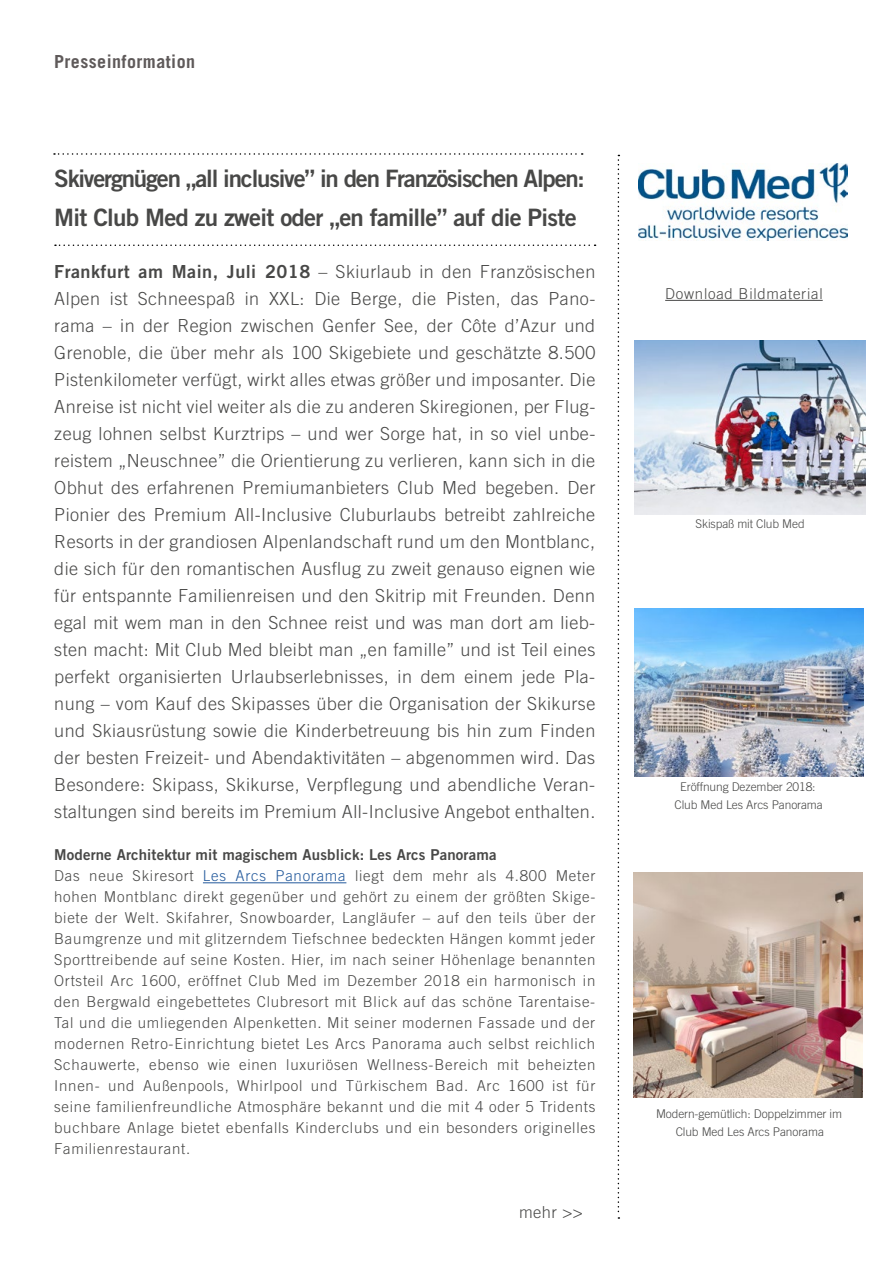
<style>
.page{position:relative;width:893px;height:1263px;background:#fff}
.page>*{position:absolute;margin:0;border:0;box-sizing:border-box;transform-origin:0 0}
.t1{font:24px/39px "Trade Gothic LT Bold Two";letter-spacing:-.05em;color:#484847}
.t2{font:300 18px/27px "Trade Gothic LT";letter-spacing:.025em;color:#484847;text-align:justify}
.t3{font:700 18px "Trade Gothic LT";letter-spacing:.025em;color:#5f5a5a}
.t4{font:300 16.5px "Trade Gothic LT";color:#484847}
.t5{font:300 15px/21px "Trade Gothic LT";letter-spacing:.05em;color:#484847;text-align:justify}
.t6{font:15px "Trade Gothic LT Bold Two";letter-spacing:.01em;color:#484847}
.t7{font:300 12px/18px "Trade Gothic LT";letter-spacing:-.01em;color:#484847;text-align:center}
.s1{font-family:"Trade Gothic LT Bold Two";font-weight:400}
.s2{color:#245a9c}
</style>
<div class="page">
<hr style="left:203px;top:882px;width:143px;height:1px;background:#245a9c">
<svg style="left:54px;top:153px;width:529px;height:2px"></svg>
<svg style="left:55px;top:244px;width:541px;height:2px"></svg>
<svg style="left:618px;top:155px;width:1px;height:1064px"></svg>
<img style="left:639px;top:164px;width:209px;height:76px">
<hr style="left:665px;top:300px;width:158px;height:1px;background:#484847">
<img style="left:635px;top:340px;width:231px;height:175px">
<img style="left:634px;top:873px;width:229px;height:225px">
<img style="left:635px;top:608px;width:229px;height:168px">
<p class="t3" style="left:54px;top:50px;width:143px">Presseinformation</p>
<h1 class="t1" style="left:54px;top:158px;width:532px">Skivergnügen „all inclusive” in den Französischen Alpen:<br>Mit Club Med zu zweit oder „en famille” auf die Piste</h1>
<p class="t2" style="left:54px;top:258px;width:543px"><span class="s1">Frankfurt am Main, Juli 2018</span> – Skiurlaub in den Französischen Alpen ist Schneespaß in XXL: Die Berge, die Pisten, das Pano&shy;rama – in der Region zwischen Genfer See, der Côte d’Azur und Grenoble, die über mehr als 100 Skigebiete und geschätzte 8.500<br>Pistenkilometer verfügt, wirkt alles etwas größer und imposanter. Die Anreise ist nicht viel weiter als die zu anderen Skiregionen, per Flug&shy;zeug lohnen selbst Kurztrips – und wer Sorge hat, in so viel unbe&shy;reistem „Neuschnee” die Orientierung zu verlieren, kann sich in die Obhut des erfahrenen Premiumanbieters Club Med begeben. Der Pionier des Premium All-Inclusive Cluburlaubs betreibt zahlreiche Resorts in der grandiosen Alpenlandschaft rund um den Montblanc, die sich für den romantischen Ausflug zu zweit genauso eignen wie für entspannte Familienreisen und den Skitrip mit Freunden. Denn egal mit wem man in den Schnee reist und was man dort am lieb&shy;sten macht: Mit Club Med bleibt man „en famille” und ist Teil eines perfekt organisierten Urlaubserlebnisses, in dem einem jede Pla&shy;nung – vom Kauf des Skipasses über die Organisation der Skikurse und Skiausrüstung sowie die Kinderbetreuung bis hin zum Finden der besten Freizeit- und Abendaktivitäten – abgenommen wird. Das Besondere: Skipass, Skikurse, Verpflegung und abendliche Veran&shy;staltungen sind bereits im Premium All-Inclusive Angebot enthalten.</p>
<p class="t6" style="left:54px;top:846px;width:444px">Moderne Architektur mit magischem Ausblick: Les Arcs Panorama</p>
<p class="t5" style="left:54px;top:865px;width:543px">Das neue Skiresort <span class="s2">Les Arcs Panorama</span> liegt dem mehr als 4.800 Meter hohen Montblanc direkt gegenüber und gehört zu einem der größten Skige&shy;biete der Welt. Skifahrer, Snowboarder, Langläufer – auf den teils über der Baumgrenze und mit glitzerndem Tiefschnee bedeckten Hängen kommt jeder Sporttreibende auf seine Kosten. Hier, im nach seiner Höhenlage benannten Ortsteil Arc 1600, eröffnet Club Med im Dezember 2018 ein harmonisch in den Bergwald eingebettetes Clubresort mit Blick auf das schöne Tarentaise-Tal und die umliegenden Alpenketten. Mit seiner modernen Fassade und der modernen Retro-Einrichtung bietet Les Arcs Panorama auch selbst reichlich Schauwerte, ebenso wie einen luxuriösen Wellness-Bereich mit beheizten Innen- und Außenpools, Whirlpool und Türkischem Bad. Arc 1600 ist für seine familienfreundliche Atmosphäre bekannt und die mit 4 oder 5 Tridents buchbare Anlage bietet ebenfalls Kinderclubs und ein besonders originelles Familienrestaurant.</p>
<p class="t4" style="left:519px;top:1202px;width:65px">mehr &gt;&gt;</p>
<p class="t5" style="left:665px;top:283px;width:159px">Download Bildmaterial</p>
<p class="t7" style="left:696px;top:514px;width:111px">Skispaß mit Club Med</p>
<p class="t7" style="left:674px;top:778px;width:150px">Eröffnung Dezember 2018:<br>Club Med Les Arcs Panorama</p>
<p class="t7" style="left:656px;top:1104px;width:188px">Modern-gemütlich: Doppelzimmer im<br>Club Med Les Arcs Panorama</p>
</div>
